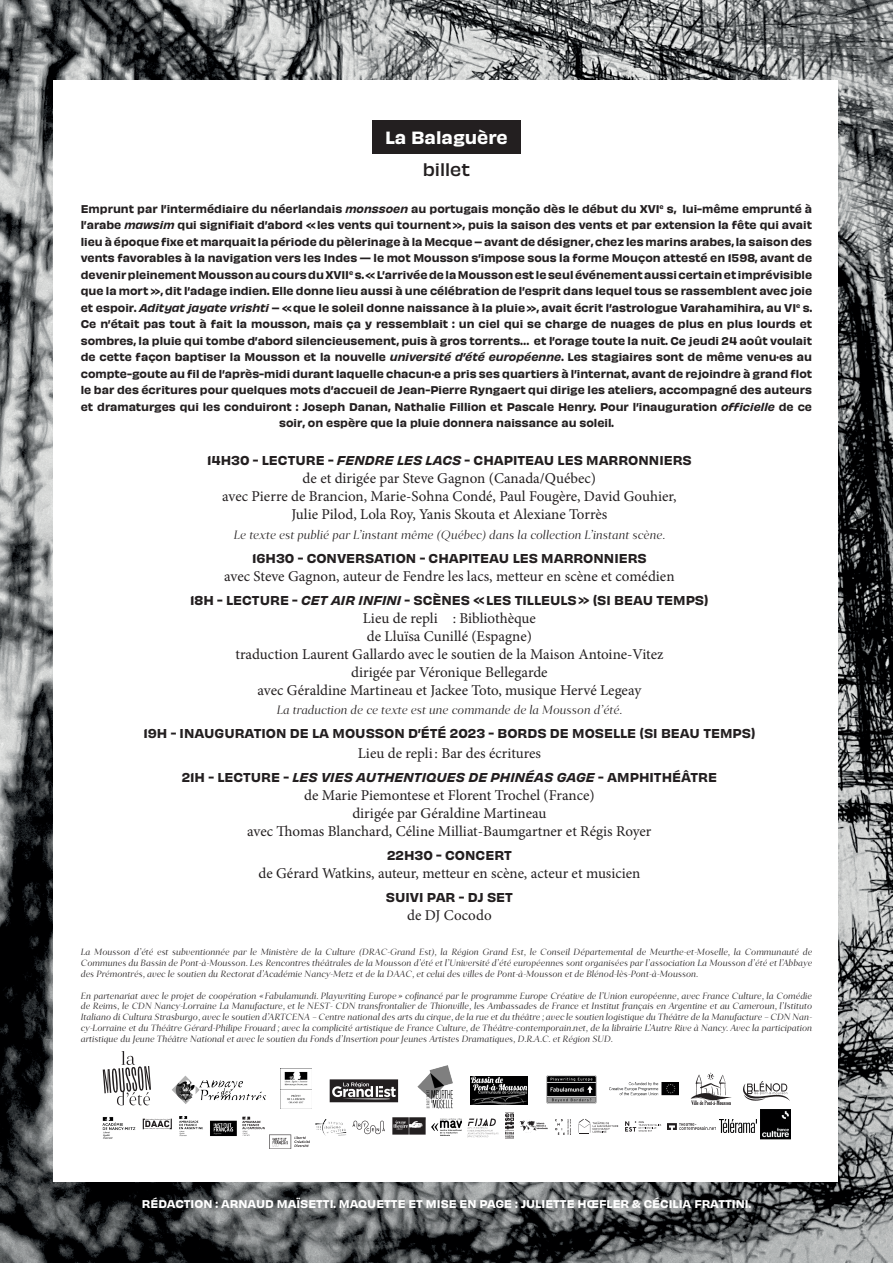
<style>
.page{position:relative;width:893px;height:1263px;background:#fff}
.page>*{position:absolute;margin:0;border:0;box-sizing:border-box;transform-origin:0 0}
.t1{font:16.5px "Obviously Semi";color:#fff}
.t2{font:500 16.5px "Obviously";color:#231f20}
.t3{font:15px/18px "Minion Pro";color:#231f20;text-align:center}
.t4{font:12px "Obviously Semi";color:#231f20}
.t5{font:italic 300 12px "Carot Display";color:#231f20}
.t6{font:italic 12px "Obviously Semi";color:#231f20}
.t7{font:10.5px/16.5px "Obviously Semi";color:#231f20;text-align:center}
.t8{font:10.5px "Obviously Semi";color:#fff}
.t9{font:italic 300 9px/10.8px "Carot Display";color:#231f20;text-align:justify}
.s1{font-style:italic}
.s2{font-style:normal}
</style>
<div class="page">
<img style="left:0;top:0;width:893px;height:1263px">
<div style="left:53px;top:80px;width:785px;height:1101px;background:#fff"></div>
<div style="left:372px;top:120px;width:149px;height:33px;background:#231f20"></div>
<img style="left:172px;top:1075px;width:94px;height:29px">
<img style="left:609px;top:1082px;width:69px;height:13px">
<img style="left:546px;top:1075px;width:51px;height:29px">
<img style="left:281px;top:1068px;width:31px;height:36px">
<img style="left:417px;top:1065px;width:36px;height:44px">
<img style="left:471px;top:1076px;width:56px;height:28px">
<img style="left:690px;top:1072px;width:41px;height:33px">
<img style="left:743px;top:1082px;width:47px;height:18px">
<svg style="left:330px;top:1079px;width:68px;height:23px;background:#5f5c5d"></svg>
<img style="left:668px;top:1123px;width:48px;height:6px">
<img style="left:720px;top:1119px;width:36px;height:13px">
<img style="left:761px;top:1109px;width:29px;height:30px">
<svg style="left:579px;top:1119px;width:39px;height:15px"></svg>
<img style="left:242px;top:1116px;width:23px;height:20px">
<img style="left:142px;top:1118px;width:30px;height:12px">
<img style="left:179px;top:1116px;width:58px;height:21px">
<img style="left:432px;top:1119px;width:29px;height:17px">
<img style="left:315px;top:1119px;width:32px;height:17px">
<img style="left:393px;top:1118px;width:33px;height:16px">
<img style="left:468px;top:1118px;width:30px;height:19px">
<img style="left:506px;top:1113px;width:8px;height:26px">
<img style="left:519px;top:1120px;width:29px;height:13px">
<svg style="left:352px;top:1121px;width:33px;height:13px"></svg>
<svg style="left:625px;top:1121px;width:36px;height:11px"></svg>
<img style="left:555px;top:1119px;width:15px;height:16px">
<img style="left:103px;top:1117px;width:33px;height:22px">
<img style="left:269px;top:1134px;width:41px;height:15px">
<svg style="left:103px;top:1051px;width:48px;height:54px"></svg>
<h1 class="t1" style="left:385px;top:124px;width:124px">La Balaguère</h1>
<h1 class="t2" style="left:423px;top:157px;width:49px">billet</h1>
<p class="t7" style="left:81px;top:200px;width:733px">Emprunt par l’intermédiaire du néerlandais <span class="s1">monssoen</span> au portugais monção dès le début du XVI<sup>e</sup> s, lui-même emprunté à l’arabe <span class="s1">mawsim</span> qui signifiait d’abord «les vents qui tournent», puis la saison des vents et par extension la fête qui avait lieu à époque fixe et marquait la période du pèlerinage à la Mecque – avant de désigner, chez les marins arabes, la saison des vents favorables à la navigation vers les Indes — le mot Mousson s’impose sous la forme Mouçon attesté en 1598, avant de devenir pleinement Mousson au cours du XVII<sup>e</sup> s.«L’arrivée de la Mousson est le seul événement aussi certain et imprévisible que la mort », dit l’adage indien. Elle donne lieu aussi à une célébration de l’esprit dans lequel tous se rassemblent avec joie et espoir. <span class="s1">Adityat jayate vrishti</span> – «que le soleil donne naissance à la pluie», avait écrit l’astrologue Varahamihira, au VI<sup>e</sup> s.<br>Ce n’était pas tout à fait la mousson, mais ça y ressemblait : un ciel qui se charge de nuages de plus en plus lourds et sombres, la pluie qui tombe d’abord silencieusement, puis à gros torrents… et l’orage toute la nuit. Ce jeudi 24 août voulait de cette façon baptiser la Mousson et la nouvelle <span class="s1">université d’été européenne</span>. Les stagiaires sont de même venu·es au compte-goute au fil de l’après-midi durant laquelle chacun·e a pris ses quartiers à l’internat, avant de rejoindre à grand flot le bar des écritures pour quelques mots d’accueil de Jean-Pierre Ryngaert qui dirige les ateliers, accompagné des auteurs et dramaturges qui les conduiront : Joseph Danan, Nathalie Fillion et Pascale Henry. Pour l’inauguration <span class="s1">officielle</span> de ce soir, on espère que la pluie donnera naissance au soleil.</p>
<p class="t4" style="left:207px;top:451px;width:486px">14H30 - LECTURE - <span class="s1">FENDRE LES LACS</span> - CHAPITEAU LES MARRONNIERS</p>
<h2 class="t3" style="left:222px;top:470px;width:456px">de et dirigée par Steve Gagnon (Canada/Québec)<br>avec Pierre de Brancion, Marie-Sohna Condé, Paul Fougère, David Gouhier,<br>Julie Pilod, Lola Roy, Yanis Skouta et Alexiane Torrès</h2>
<p class="t5" style="left:234px;top:528px;width:433px">Le texte est publié par L’instant même (Québec) dans la collection L’instant scène.</p>
<p class="t4" style="left:252px;top:549px;width:396px">16H30 - CONVERSATION - CHAPITEAU LES MARRONNIERS</p>
<h2 class="t3" style="left:224px;top:567px;width:452px">avec Steve Gagnon, auteur de Fendre les lacs, metteur en scène et comédien</h2>
<p class="t4" style="left:190px;top:591px;width:520px">18H - LECTURE - <span class="s1">CET AIR INFINI</span> - SCÈNES «LES TILLEULS» (SI BEAU TEMPS)</p>
<h2 class="t3" style="left:235px;top:609px;width:430px">Lieu de repli : Bibliothèque<br>de Lluïsa Cunillé (Espagne)<br>traduction Laurent Gallardo avec le soutien de la Maison Antoine-Vitez dirigée par Véronique Bellegarde<br>avec Géraldine Martineau et Jackee Toto, musique Hervé Legeay</h2>
<p class="t5" style="left:277px;top:703px;width:347px">La traduction de ce texte est une commande de la Mousson d’été.</p>
<p class="t4" style="left:143px;top:724px;width:614px">19H - INAUGURATION DE LA MOUSSON D’ÉTÉ 2023 - BORDS DE MOSELLE (SI BEAU TEMPS)</p>
<h2 class="t3" style="left:358px;top:744px;width:185px">Lieu de repli: Bar des écritures</h2>
<p class="t6" style="left:182px;top:768px;width:537px"><span class="s2">21H - LECTURE -</span> LES VIES AUTHENTIQUES DE PHINÉAS GAGE <span class="s2">- AMPHITHÉÂTRE</span></p>
<h2 class="t3" style="left:247px;top:786px;width:406px">de Marie Piemontese et Florent Trochel (France)<br>dirigée par Géraldine Martineau<br>avec Thomas Blanchard, Céline Milliat-Baumgartner et Régis Royer</h2>
<p class="t4" style="left:387px;top:846px;width:126px">22H30 - CONCERT</p>
<h2 class="t3" style="left:258px;top:864px;width:383px">de Gérard Watkins, auteur, metteur en scène, acteur et musicien</h2>
<p class="t4" style="left:386px;top:888px;width:129px">SUIVI PAR - DJ SET</p>
<h2 class="t3" style="left:407px;top:906px;width:86px">de DJ Cocodo</h2>
<p class="t9" style="left:81px;top:947px;width:733px">La Mousson d’été est subventionnée par le Ministère de la Culture (DRAC-Grand Est), la Région Grand Est, le Conseil Départemental de Meurthe-et-Moselle, la Communauté de Communes du Bassin de Pont-à-Mousson. Les Rencontres théâtrales de la Mousson d’été et l’Université d’été européennes sont organisées par l’association La Mousson d’été et l’Abbaye des Prémontrés, avec le soutien du Rectorat d’Académie Nancy-Metz et de la DAAC, et celui des villes de Pont-à-Mousson et de Blénod-lès-Pont-à-Mousson.</p>
<p class="t9" style="left:81px;top:990px;width:733px">En partenariat avec le projet de coopération «Fabulamundi. Playwriting Europe» cofinancé par le programme Europe Créative de l’Union européenne, avec France Culture, la Comédie de Reims, le CDN Nancy-Lorraine La Manufacture, et le NEST- CDN transfrontalier de Thionville, les Ambassades de France et Institut français en Argentine et au Cameroun, l’Istituto Italiano di Cultura Strasburgo, avec le soutien d’ARTCENA – Centre national des arts du cirque, de la rue et du théâtre ; avec le soutien logistique du Théâtre de la Manufacture – CDN Nan&shy;cy-Lorraine et du Théâtre Gérard-Philipe Frouard; avec la complicité artistique de France Culture, de Théâtre-contemporain.net, de la librairie L’Autre Rive à Nancy. Avec la participation artistique du Jeune Théâtre National et avec le soutien du Fonds d’Insertion pour Jeunes Artistes Dramatiques, D.R.A.C. et Région SUD.</p>
<p class="t8" style="left:142px;top:1195px;width:611px">RÉDACTION : ARNAUD MAÏSETTI. MAQUETTE ET MISE EN PAGE : JULIETTE HŒFLER &amp; CÉCILIA FRATTINI.</p>
</div>
